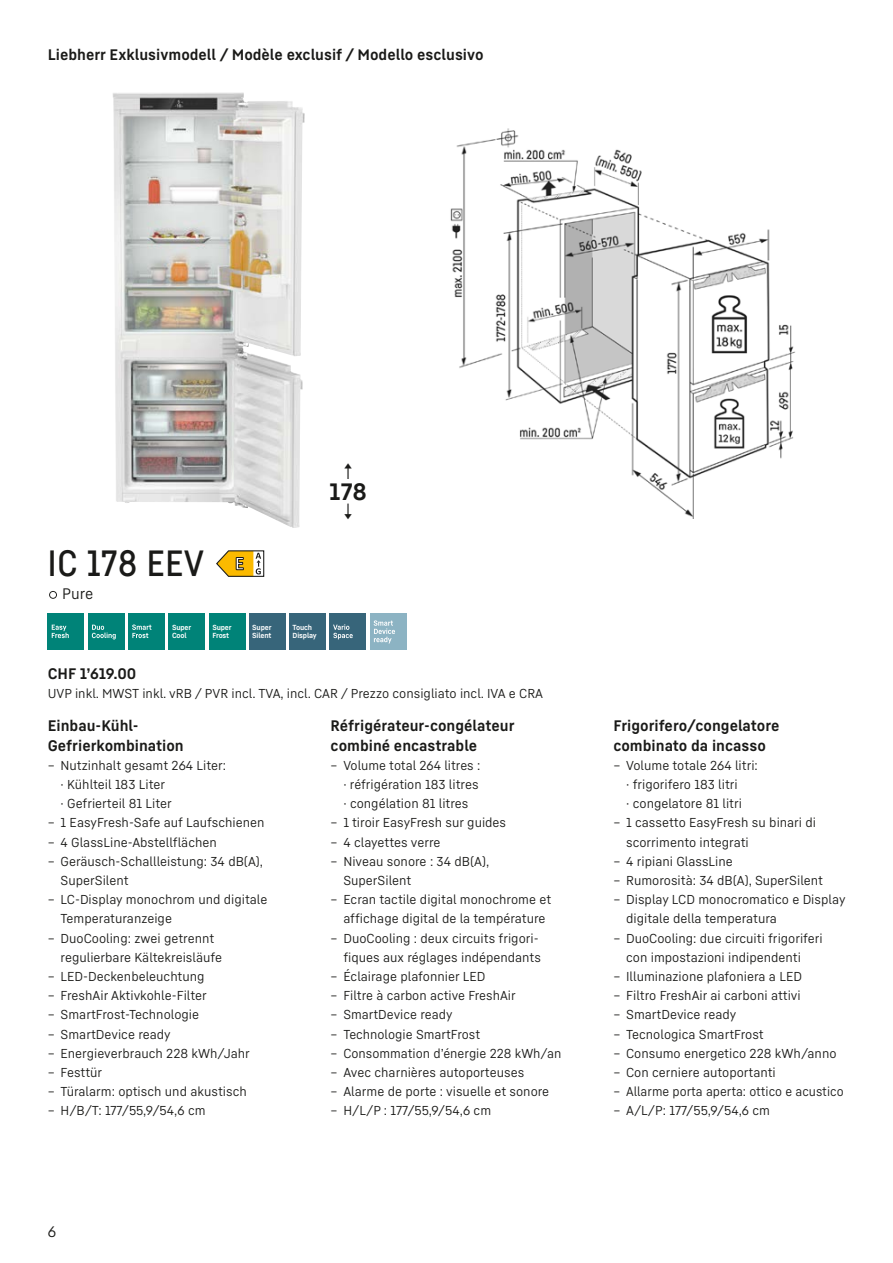
<style>
.page{position:relative;width:893px;height:1263px;background:#fff}
.page>*{position:absolute;margin:0;border:0;box-sizing:border-box;transform-origin:0 0}
.t1{font:36px "Liebherr Head";letter-spacing:.02em;color:#1a1a18}
.t2{font:700 23.4px "Liebherr Text";color:#1a1a18}
.t3{font:700 16.2px "Liebherr Text";color:#1a1a18}
.t4{font:700 15px/19.2px "Liebherr Text";color:#1a1a18}
.t5{font:15px "Liebherr Text";color:#1a1a18}
.t6{font:12.75px/19.2px "Liebherr Text";color:#1a1a18}
.t7{font:700 7.2px/8.2px "Liebherr Text";letter-spacing:-.02em;color:#fff}
</style>
<div class="page">
<img style="left:113px;top:92px;width:192px;height:436px">
<img style="left:450px;top:128px;width:345px;height:391px">
<svg style="left:49px;top:591px;width:8px;height:8px"></svg>
<svg style="left:216px;top:550px;width:48px;height:27px"></svg>
<div style="left:48px;top:613px;width:36px;height:37px;background:#008378"></div>
<svg style="left:52px;top:625px;width:17px;height:13px"></svg>
<div style="left:249px;top:613px;width:36px;height:37px;background:#37657a"></div>
<div style="left:88px;top:613px;width:36px;height:37px;background:#008378"></div>
<svg style="left:92px;top:625px;width:24px;height:14px"></svg>
<div style="left:289px;top:613px;width:36px;height:37px;background:#37657a"></div>
<div style="left:169px;top:613px;width:36px;height:37px;background:#008378"></div>
<div style="left:370px;top:613px;width:36px;height:37px;background:#8cb3c3"></div>
<svg style="left:374px;top:620px;width:21px;height:23px"></svg>
<div style="left:209px;top:613px;width:36px;height:37px;background:#008378"></div>
<div style="left:129px;top:613px;width:36px;height:37px;background:#008378"></div>
<svg style="left:132px;top:624px;width:19px;height:14px"></svg>
<div style="left:330px;top:613px;width:36px;height:37px;background:#37657a"></div>
<svg style="left:333px;top:624px;width:20px;height:15px"></svg>
<p class="t4" style="left:48px;top:45px;width:437px">Liebherr Exklusivmodell / Modèle exclusif / Modello esclusivo</p>
<h1 class="t1" style="left:48px;top:541px;width:158px">IC 178 EEV</h1>
<p class="t5" style="left:62px;top:584px;width:33px">Pure</p>
<p class="t7" style="left:172px;top:623px;width:21px">Super<br>Cool</p>
<p class="t7" style="left:212px;top:623px;width:21px">Super<br>Frost</p>
<p class="t3" style="left:338px;top:461px;width:21px">↑</p>
<p class="t3" style="left:338px;top:501px;width:21px">↓</p>
<h2 class="t2" style="left:329px;top:476px;width:39px">178</h2>
<p class="t7" style="left:252px;top:623px;width:21px">Super<br>Silent</p>
<p class="t7" style="left:293px;top:623px;width:26px">Touch<br>Display</p>
<p class="t4" style="left:48px;top:663px;width:90px">CHF 1’619.00</p>
<p class="t6" style="left:48px;top:683px;width:497px">UVP inkl. MWST inkl. vRB / PVR incl. TVA, incl. CAR / Prezzo consigliato incl. IVA e CRA</p>
<p class="t4" style="left:48px;top:716px;width:138px">Einbau-Kühl-<br>Gefrierkombination</p>
<p class="t6" style="left:61px;top:755px;width:167px;text-indent:-13px">– Nutzinhalt gesamt 264 Liter: · Kühlteil 183 Liter<br>· Gefrierteil 81 Liter</p>
<p class="t6" style="left:48px;top:813px;width:218px">– 1 EasyFresh-Safe auf Laufschienen</p>
<p class="t6" style="left:48px;top:832px;width:171px">– 4 GlassLine-Abstellflächen</p>
<p class="t6" style="left:61px;top:851px;width:204px;text-indent:-13px">– Geräusch-Schallleistung: 34 dB(A),<br>SuperSilent</p>
<p class="t6" style="left:61px;top:889px;width:208px;text-indent:-13px">– LC-Display monochrom und digitale<br>Temperaturanzeige</p>
<p class="t6" style="left:61px;top:928px;width:163px;text-indent:-13px">– DuoCooling: zwei getrennt regulierbare Kältekreisläufe</p>
<p class="t6" style="left:48px;top:966px;width:158px">– LED-Deckenbeleuchtung</p>
<p class="t6" style="left:48px;top:985px;width:160px">– FreshAir Aktivkohle-Filter</p>
<p class="t6" style="left:48px;top:1005px;width:153px">– SmartFrost-Technologie</p>
<p class="t6" style="left:48px;top:1024px;width:124px">– SmartDevice ready</p>
<p class="t6" style="left:48px;top:1043px;width:204px">– Energieverbrauch 228 kWh/Jahr</p>
<p class="t6" style="left:48px;top:1062px;width:56px">– Festtür</p>
<p class="t6" style="left:48px;top:1081px;width:200px">– Türalarm: optisch und akustisch</p>
<p class="t6" style="left:48px;top:1101px;width:159px">– H/B/T: 177/55,9/54,6 cm</p>
<p class="t5" style="left:48px;top:1222px;width:10px">6</p>
<p class="t4" style="left:331px;top:716px;width:186px">Réfrigérateur-congélateur combiné encastrable</p>
<p class="t6" style="left:343px;top:755px;width:139px;text-indent:-13px">– Volume total 264 litres : · réfrigération 183 litres · congélation 81 litres</p>
<p class="t6" style="left:331px;top:813px;width:177px">– 1 tiroir EasyFresh sur guides</p>
<p class="t6" style="left:331px;top:832px;width:111px">– 4 clayettes verre</p>
<p class="t6" style="left:343px;top:851px;width:147px;text-indent:-13px">– Niveau sonore : 34 dB(A),<br>SuperSilent</p>
<p class="t6" style="left:331px;top:889px;width:222px;text-align:center">– Ecran tactile digital monochrome et affichage digital de la température</p>
<p class="t6" style="left:331px;top:928px;width:212px;text-align:right">– DuoCooling : deux circuits frigori&shy;fiques aux réglages indépendants</p>
<p class="t6" style="left:331px;top:966px;width:156px">– Éclairage plafonnier LED</p>
<p class="t6" style="left:331px;top:985px;width:187px">– Filtre à carbon active FreshAir</p>
<p class="t6" style="left:331px;top:1005px;width:123px">– SmartDevice ready</p>
<p class="t6" style="left:331px;top:1024px;width:151px">– Technologie SmartFrost</p>
<p class="t6" style="left:331px;top:1043px;width:232px">– Consommation d’énergie 228 kWh/an</p>
<p class="t6" style="left:331px;top:1062px;width:195px">– Avec charnières autoporteuses</p>
<p class="t6" style="left:331px;top:1081px;width:220px">– Alarme de porte : visuelle et sonore</p>
<p class="t6" style="left:331px;top:1101px;width:162px">– H/L/P : 177/55,9/54,6 cm</p>
<p class="t4" style="left:613px;top:716px;width:168px">Frigorifero/congelatore combinato da incasso</p>
<p class="t6" style="left:613px;top:755px;width:146px;text-align:center">– Volume totale 264 litri: · frigorifero 183 litri<br>· congelatore 81 litri</p>
<p class="t6" style="left:626px;top:813px;width:192px;text-indent:-13px">– 1 cassetto EasyFresh su binari di scorrimento integrati</p>
<p class="t6" style="left:613px;top:851px;width:121px">– 4 ripiani GlassLine</p>
<p class="t6" style="left:613px;top:870px;width:211px">– Rumorosità: 34 dB(A), SuperSilent</p>
<p class="t6" style="left:626px;top:889px;width:221px;text-indent:-13px">– Display LCD monocromatico e Display digitale della temperatura</p>
<p class="t6" style="left:626px;top:928px;width:198px;text-indent:-13px">– DuoCooling: due circuiti frigoriferi con impostazioni indipendenti</p>
<p class="t6" style="left:613px;top:966px;width:190px">– Illuminazione plafoniera a LED</p>
<p class="t6" style="left:613px;top:985px;width:189px">– Filtro FreshAir ai carboni attivi</p>
<p class="t6" style="left:613px;top:1005px;width:124px">– SmartDevice ready</p>
<p class="t6" style="left:613px;top:1024px;width:152px">– Tecnologica SmartFrost</p>
<p class="t6" style="left:613px;top:1043px;width:225px">– Consumo energetico 228 kWh/anno</p>
<p class="t6" style="left:613px;top:1062px;width:164px">– Con cerniere autoportanti</p>
<p class="t6" style="left:613px;top:1081px;width:232px">– Allarme porta aperta: ottico e acustico</p>
<p class="t6" style="left:613px;top:1101px;width:158px">– A/L/P: 177/55,9/54,6 cm</p>
</div>
